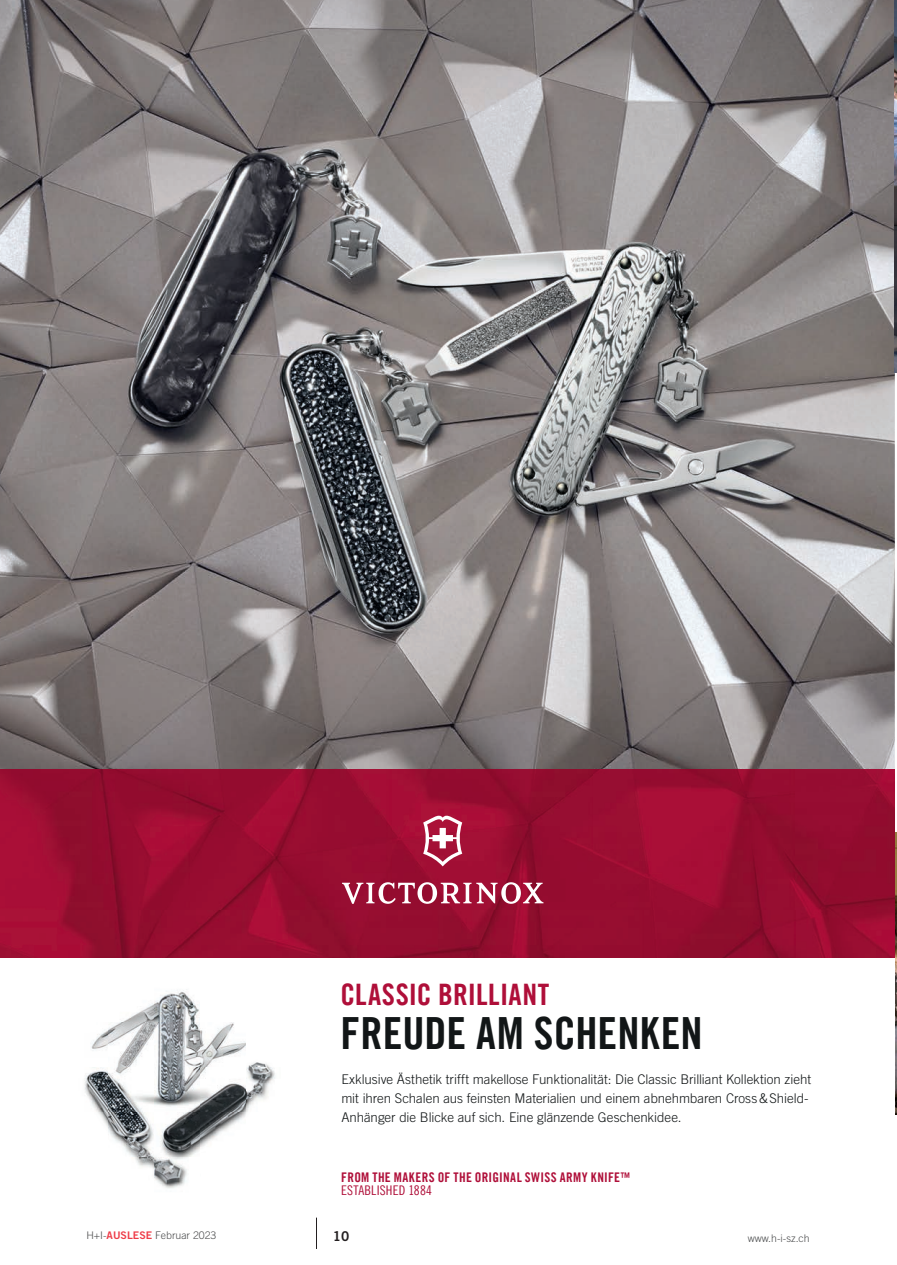
<style>
.page{position:relative;width:897px;height:1265px;background:#fff}
.page>*{position:absolute;margin:0;border:0;box-sizing:border-box;transform-origin:0 0}
.t1{font:44.4px "Trade Gothic LT Com Bd Cn 20";letter-spacing:.005em;color:#121617}
.t2{font:29.55px "Trade Gothic LT Com Bd Cn 20";letter-spacing:.01em;color:#af0f39}
.t3{font:13.5px "Trade Gothic Bold Two";color:#231f20}
.t4{font:300 13.35px/18.9px "Trade Gothic LT Com";letter-spacing:-.005em;color:#121617}
.t5{font:13.35px "Trade Gothic LT Com Bd Cn 20";letter-spacing:.025em;color:#af0f39}
.t6{font:13.35px "Trade Gothic LT Com Cn 18";letter-spacing:.01em;color:#af0f39}
.t7{font:300 10.5px "Trade Gothic";color:#4b4c4d}
.s1{font-family:"Trade Gothic Bold Two";font-weight:400;color:#ee3d49}
</style>
<div class="page">
<hr style="left:316px;top:1217px;width:1px;height:32px;background:#231f20">
<img style="left:0;top:0;width:894px;height:769px">
<img style="left:0;top:769px;width:894px;height:189px">
<svg style="left:342px;top:882px;width:201px;height:22px"></svg>
<svg style="left:423px;top:816px;width:39px;height:50px"></svg>
<img style="left:84px;top:991px;width:191px;height:198px">
<img style="left:894px;top:2px;width:2px;height:371px">
<img style="left:894px;top:832px;width:2px;height:283px">
<h2 class="t2" style="left:340px;top:976px;width:210px">CLASSIC BRILLIANT</h2>
<h1 class="t1" style="left:340px;top:1006px;width:364px">FREUDE AM SCHENKEN</h1>
<p class="t4" style="left:341px;top:1069px;width:471px">Exklusive Ästhetik trifft makellose Funktionalität: Die Classic Brilliant Kollektion zieht mit ihren Schalen aus feinsten Materialien und einem abnehmbaren Cross &amp; Shield-<br>Anhänger die Blicke auf sich. Eine glänzende Geschenkidee.</p>
<p class="t5" style="left:341px;top:1169px;width:291px">FROM THE MAKERS OF THE ORIGINAL SWISS ARMY KNIFE™</p>
<p class="t6" style="left:341px;top:1182px;width:92px">ESTABLISHED 1884</p>
<p class="t7" style="left:86px;top:1229px;width:131px">H+I-<span class="s1">AUSLESE</span> Februar 2023</p>
<p class="t3" style="left:333px;top:1228px;width:18px">10</p>
<p class="t7" style="left:747px;top:1231px;width:63px">www.h-i-sz.ch</p>
</div>
